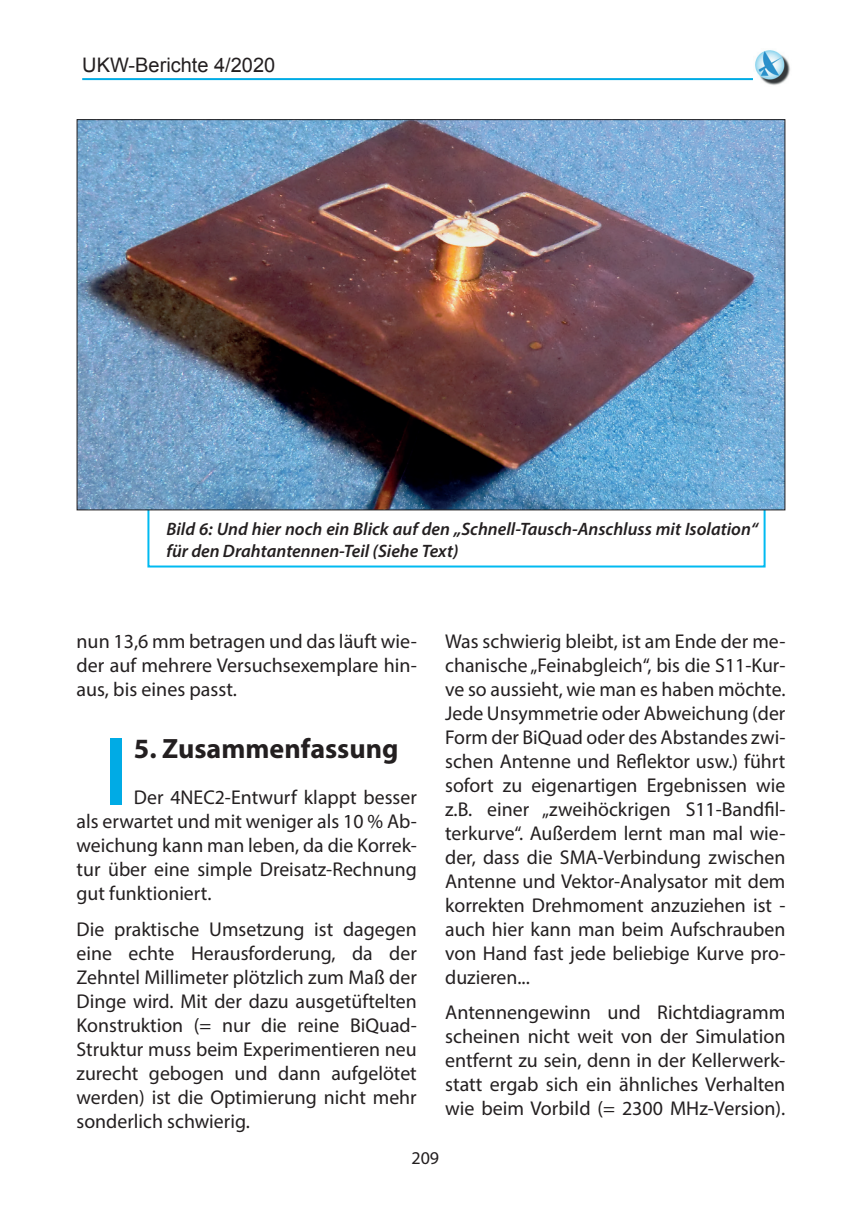
<style>
.page{position:relative;width:862px;height:1214px;background:#fff}
.page>*{position:absolute;margin:0;border:0;box-sizing:border-box;transform-origin:0 0}
.t1{font:700 99.2px "Myriad Pro";color:#00abe5;scale:.76 1}
.t2{font:700 28px "Myriad Pro";color:#231f20}
.t3{font:20px/24px "Myriad Pro";color:#231f20;text-align:justify}
.t4{font:20px "Arial";color:#231f20}
.t5{font:italic 600 18px/21.6px "Myriad Pro";color:#231f20}
.t6{font:18px "Myriad Pro";color:#231f20}
</style>
<div class="page">
<hr style="left:82px;top:78px;width:709px;height:2px;background:#00abe5">
<img style="left:754px;top:50px;width:37px;height:35px">
<div style="left:147px;top:405px;width:618px;height:162px;border:2px solid #00baf1"></div>
<img style="left:79px;top:121px;width:704px;height:387px">
<p class="t4" style="left:82px;top:52px;width:195px">UKW-Berichte 4/2020</p>
<p class="t5" style="left:166px;top:518px;width:593px">Bild 6: Und hier noch ein Blick auf den „Schnell-Tausch-Anschluss mit Isolation“ für den Drahtantennen-Teil (Siehe Text)</p>
<p class="t3" style="left:77px;top:628px;width:342px">nun 13,6 mm betragen und das läuft wie&shy;der auf mehrere Versuchsexemplare hin&shy;aus, bis eines passt.</p>
<h1 class="t1" style="left:105px;top:707px;width:30px">I</h1>
<h2 class="t2" style="left:134px;top:729px;width:266px">5. Zusammenfassung</h2>
<p class="t3" style="left:77px;top:785px;width:342px;text-indent:57px">Der 4NEC2-Entwurf klappt besser als erwartet und mit weniger als 10 % Ab&shy;weichung kann man leben, da die Korrek&shy;tur über eine simple Dreisatz-Rechnung gut funktioniert.</p>
<p class="t3" style="left:77px;top:916px;width:342px">Die praktische Umsetzung ist dagegen eine echte Herausforderung, da der Zehntel Millimeter plötzlich zum Maß der Dinge wird. Mit der dazu ausgetüftelten Konstruktion (= nur die reine BiQuad-Struktur muss beim Experimentieren neu zurecht gebogen und dann aufgelötet werden) ist die Optimierung nicht mehr sonderlich schwierig.</p>
<p class="t3" style="left:445px;top:628px;width:342px">Was schwierig bleibt, ist am Ende der me&shy;chanische „Feinabgleich“, bis die S11-Kur&shy;ve so aussieht, wie man es haben möchte.<br>Jede Unsymmetrie oder Abweichung (der Form der BiQuad oder des Abstandes zwi&shy;schen Antenne und Reflektor usw.) führt sofort zu eigenartigen Ergebnissen wie z.B. einer „zweihöckrigen S11-Bandfil&shy;terkurve“. Außerdem lernt man mal wie&shy;der, dass die SMA-Verbindung zwischen Antenne und Vektor-Analysator mit dem korrekten Drehmoment anzuziehen ist - auch hier kann man beim Aufschrauben von Hand fast jede beliebige Kurve pro&shy;duzieren...</p>
<p class="t3" style="left:445px;top:999px;width:342px">Antennengewinn und Richtdiagramm scheinen nicht weit von der Simulation entfernt zu sein, denn in der Kellerwerk&shy;statt ergab sich ein ähnliches Verhalten wie beim Vorbild (= 2300 MHz-Version).</p>
<p class="t6" style="left:411px;top:1146px;width:29px">209</p>
</div>
